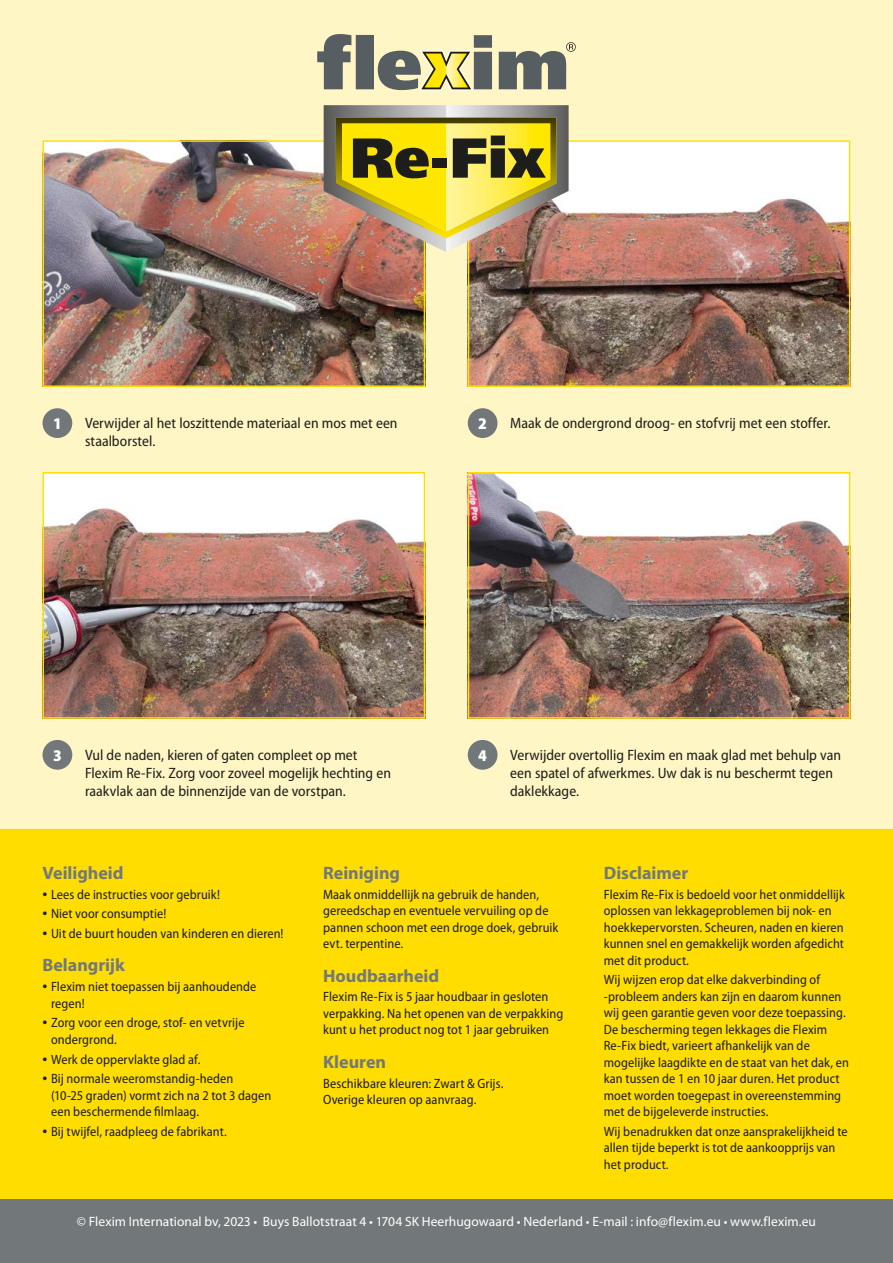
<style>
.page{position:relative;width:893px;height:1263px;background:#fff5c5}
.page>*{position:absolute;margin:0;border:0;box-sizing:border-box;transform-origin:0 0}
.t1{font:700 18px "Myriad Pro";color:#72787a}
.t2{font:900 semi-condensed 16.35px "Myriad Pro";color:#fff}
.t3{font:semi-condensed 15px/18px "Myriad Pro";color:#1d1d1b}
.t4{font:semi-condensed 13.5px/16.5px "Myriad Pro";letter-spacing:.005em;color:#1d1d1b}
.t5{font:13.5px "Myriad Pro";letter-spacing:.005em;color:#fff}
.s1{font-size:18px}
</style>
<div class="page">
<div style="left:0;top:829px;width:893px;height:387px;background:#fd0"></div>
<div style="left:43px;top:408px;width:29px;height:30px;background:#72787a;border-radius:50%"></div>
<div style="left:0;top:1199px;width:893px;height:64px;background:#72787a"></div>
<div style="left:468px;top:408px;width:29px;height:30px;background:#72787a;border-radius:50%"></div>
<div style="left:43px;top:740px;width:29px;height:30px;background:#72787a;border-radius:50%"></div>
<div style="left:468px;top:740px;width:29px;height:30px;background:#72787a;border-radius:50%"></div>
<img style="left:46px;top:143px;width:376px;height:241px">
<div style="left:43px;top:140px;width:382px;height:247px;border:2px solid #fd0"></div>
<img style="left:471px;top:143px;width:376px;height:241px">
<div style="left:468px;top:140px;width:382px;height:247px;border:2px solid #fd0"></div>
<img style="left:46px;top:475px;width:376px;height:241px">
<div style="left:43px;top:472px;width:382px;height:247px;border:2px solid #fd0"></div>
<img style="left:471px;top:475px;width:376px;height:241px">
<div style="left:468px;top:472px;width:382px;height:247px;border:2px solid #fd0"></div>
<svg style="left:317px;top:34px;width:34px;height:55px"></svg>
<div style="left:356px;top:35px;width:18px;height:54px;background:#575e62"></div>
<svg style="left:499px;top:42px;width:77px;height:47px"></svg>
<svg style="left:378px;top:35px;width:114px;height:56px"></svg>
<img style="left:324px;top:105px;width:245px;height:147px">
<p class="t2" style="left:53px;top:414px;width:10px">1</p>
<p class="t3" style="left:85px;top:414px;width:314px">Verwijder al het loszittende materiaal en mos met een staalborstel.</p>
<p class="t2" style="left:478px;top:414px;width:10px">2</p>
<p class="t3" style="left:510px;top:414px;width:322px">Maak de ondergrond droog- en stofvrij met een stoffer.</p>
<p class="t3" style="left:85px;top:746px;width:308px">Vul de naden, kieren of gaten compleet op met<br>Flexim Re-Fix. Zorg voor zoveel mogelijk hechting en raakvlak aan de binnenzijde van de vorstpan.</p>
<p class="t2" style="left:53px;top:746px;width:10px">3</p>
<p class="t2" style="left:478px;top:746px;width:10px">4</p>
<p class="t3" style="left:510px;top:746px;width:332px">Verwijder overtollig Flexim en maak glad met behulp van een spatel of afwerkmes. Uw dak is nu beschermt tegen daklekkage.</p>
<h1 class="t1" style="left:43px;top:861px;width:83px">Veiligheid</h1>
<p class="t4" style="left:43px;top:886px;width:179px"><span class="s1">•</span> Lees de instructies voor gebruik!</p>
<p class="t4" style="left:43px;top:906px;width:125px"><span class="s1">•</span> Niet voor consumptie!</p>
<p class="t4" style="left:43px;top:925px;width:243px"><span class="s1">•</span> Uit de buurt houden van kinderen en dieren!</p>
<h1 class="t1" style="left:43px;top:954px;width:84px">Belangrijk</h1>
<p class="t4" style="left:51px;top:979px;width:207px;text-indent:-9px"><span class="s1">•</span> Flexim niet toepassen bij aanhoudende regen!</p>
<p class="t4" style="left:51px;top:1015px;width:195px;text-indent:-9px"><span class="s1">•</span> Zorg voor een droge, stof- en vetvrije ondergrond.</p>
<p class="t4" style="left:43px;top:1051px;width:159px"><span class="s1">•</span> Werk de oppervlakte glad af.</p>
<p class="t4" style="left:51px;top:1071px;width:222px;text-indent:-9px"><span class="s1">•</span> Bij normale weeromstandig-heden<br>(10-25 graden) vormt zich na 2 tot 3 dagen een beschermende filmlaag.</p>
<p class="t4" style="left:43px;top:1123px;width:186px"><span class="s1">•</span> Bij twijfel, raadpleeg de fabrikant.</p>
<h1 class="t1" style="left:323px;top:861px;width:78px">Reiniging</h1>
<p class="t4" style="left:323px;top:886px;width:237px">Maak onmiddellijk na gebruik de handen, gereedschap en eventuele vervuiling op de pannen schoon met een droge doek, gebruik evt. terpentine.</p>
<h1 class="t1" style="left:323px;top:964px;width:118px">Houdbaarheid</h1>
<p class="t4" style="left:323px;top:989px;width:242px">Flexim Re-Fix is 5 jaar houdbaar in gesloten verpakking. Na het openen van de verpakking kunt u het product nog tot 1 jaar gebruiken</p>
<h1 class="t1" style="left:323px;top:1050px;width:65px">Kleuren</h1>
<p class="t4" style="left:323px;top:1075px;width:182px">Beschikbare kleuren: Zwart &amp; Grijs.<br>Overige kleuren op aanvraag.</p>
<h1 class="t1" style="left:604px;top:861px;width:86px">Disclaimer</h1>
<p class="t4" style="left:604px;top:886px;width:243px">Flexim Re-Fix is bedoeld voor het onmiddellijk oplossen van lekkageproblemen bij nok- en hoekkepervorsten. Scheuren, naden en kieren kunnen snel en gemakkelijk worden afgedicht met dit product.</p>
<p class="t4" style="left:604px;top:972px;width:247px">Wij wijzen erop dat elke dakverbinding of -probleem anders kan zijn en daarom kunnen wij geen garantie geven voor deze toepassing.<br>De bescherming tegen lekkages die Flexim Re-Fix biedt, varieert afhankelijk van de mogelijke laagdikte en de staat van het dak, en kan tussen de 1 en 10 jaar duren. Het product moet worden toegepast in overeenstemming met de bijgeleverde instructies.</p>
<p class="t4" style="left:604px;top:1123px;width:245px">Wij benadrukken dat onze aansprakelijkheid te allen tijde beperkt is tot de aankoopprijs van het product.</p>
<p class="t5" style="left:77px;top:1213px;width:741px">© Flexim International bv, 2023 • Buys Ballotstraat 4 • 1704 SK Heerhugowaard • Nederland • E-mail : info@flexim.eu • www.flexim.eu</p>
</div>
